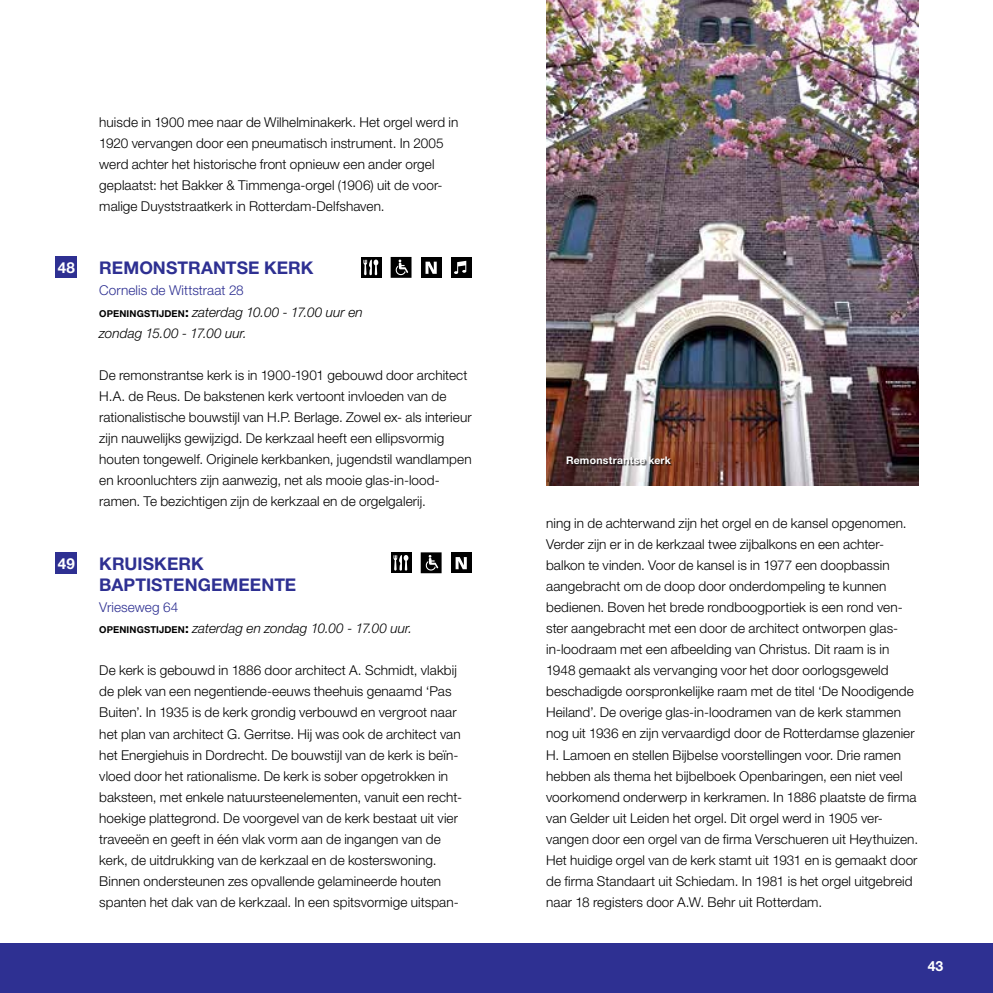
<style>
.page{position:relative;width:993px;height:993px;background:#fff}
.page>*{position:absolute;margin:0;border:0;box-sizing:border-box;transform-origin:0 0}
.t1{font:700 17.5px/21.2px "Helvetica Neue LT Std";letter-spacing:.005em;color:#2e3092}
.t2{font:700 15.22px "Helvetica Neue LT Std";color:#fff}
.t3{font:700 14px "Helvetica Neue LT Std";color:#fff}
.t4{font:300 13.65px/21px "Helvetica Neue LT Std";letter-spacing:.005em;color:#000}
.t5{font:italic 300 13.65px/21px "Helvetica Neue LT Std";letter-spacing:.005em;color:#000}
.t6{font:700 10.5px "Helvetica Neue LT Std";letter-spacing:.02em;color:#fff}
.s1{font-style:normal;color:#2e3092}
.s2{font-weight:700;font-style:normal;font-size:9.45px}
.s3{font-weight:700;font-style:normal}
</style>
<div class="page">
<div style="left:0;top:943px;width:992px;height:49px;background:#2e3092"></div>
<div style="left:360px;top:257px;width:21px;height:21px;background:#000"></div>
<svg style="left:363px;top:259px;width:15px;height:16px"></svg>
<svg style="left:390px;top:257px;width:21px;height:21px"></svg>
<div style="left:420px;top:257px;width:21px;height:21px;background:#000"></div>
<svg style="left:425px;top:261px;width:11px;height:13px"></svg>
<div style="left:450px;top:257px;width:21px;height:21px;background:#000"></div>
<svg style="left:454px;top:261px;width:12px;height:13px"></svg>
<div style="left:390px;top:552px;width:21px;height:21px;background:#000"></div>
<svg style="left:393px;top:555px;width:15px;height:15px"></svg>
<svg style="left:420px;top:552px;width:21px;height:21px"></svg>
<div style="left:450px;top:552px;width:21px;height:21px;background:#000"></div>
<svg style="left:455px;top:557px;width:11px;height:12px"></svg>
<div style="left:56px;top:257px;width:21px;height:21px;background:#2e3092"></div>
<div style="left:56px;top:552px;width:21px;height:21px;background:#2e3092"></div>
<img style="left:546px;top:0;width:372px;height:485px">
<div style="left:566px;top:457px;width:106px;height:8px;background:#000;opacity:.75"></div>
<p class="t2" style="left:58px;top:258px;width:19px">48</p>
<p class="t2" style="left:58px;top:553px;width:19px">49</p>
<p class="t4" style="left:99px;top:111px;width:360px">huisde in 1900 mee naar de Wilhelminakerk. Het orgel werd in 1920 vervangen door een pneumatisch instrument. In 2005 werd achter het historische front opnieuw een ander orgel geplaatst: het Bakker &amp; Timmenga-orgel (1906) uit de voor&shy;malige Duyststraatkerk in Rotterdam-Delfshaven.</p>
<p class="t1" style="left:99px;top:257px;width:216px">REMONSTRANTSE KERK</p>
<p class="t5" style="left:99px;top:280px;width:265px"><span class="s1">Cornelis de Wittstraat 28<br></span><span class="s2">OPENINGSTIJDEN</span><span class="s3">:</span> zaterdag 10.00 - 17.00 uur en zondag 15.00 - 17.00 uur.</p>
<p class="t4" style="left:99px;top:364px;width:374px">De remonstrantse kerk is in 1900-1901 gebouwd door architect H.A. de Reus. De bakstenen kerk vertoont invloeden van de rationalistische bouwstijl van H.P. Berlage. Zowel ex- als interieur zijn nauwelijks gewijzigd. De kerkzaal heeft een ellipsvormig houten tongewelf. Originele kerkbanken, jugendstil wandlampen en kroonluchters zijn aanwezig, net als mooie glas-in-lood&shy;ramen. Te bezichtigen zijn de kerkzaal en de orgelgalerij.</p>
<p class="t1" style="left:99px;top:552px;width:198px">KRUISKERK<br>BAPTISTENGEMEENTE</p>
<p class="t5" style="left:99px;top:596px;width:314px"><span class="s1">Vrieseweg 64<br></span><span class="s2">OPENINGSTIJDEN</span><span class="s3">:</span> zaterdag en zondag 10.00 - 17.00 uur.</p>
<p class="t4" style="left:99px;top:659px;width:364px">De kerk is gebouwd in 1886 door architect A. Schmidt, vlakbij de plek van een negentiende-eeuws theehuis genaamd ‘Pas Buiten’. In 1935 is de kerk grondig verbouwd en vergroot naar het plan van architect G. Gerritse. Hij was ook de architect van het Energiehuis in Dordrecht. De bouwstijl van de kerk is beïn&shy;vloed door het rationalisme. De kerk is sober opgetrokken in baksteen, met enkele natuursteenelementen, vanuit een recht&shy;hoekige plattegrond. De voorgevel van de kerk bestaat uit vier traveeën en geeft in één vlak vorm aan de ingangen van de kerk, de uitdrukking van de kerkzaal en de kosterswoning.<br>Binnen ondersteunen zes opvallende gelamineerde houten spanten het dak van de kerkzaal. In een spitsvormige uitspan-</p>
<p class="t6" style="left:566px;top:454px;width:106px">Remonstrantse kerk</p>
<p class="t4" style="left:546px;top:511px;width:373px">ning in de achterwand zijn het orgel en de kansel opgenomen.<br>Verder zijn er in de kerkzaal twee zijbalkons en een achter&shy;balkon te vinden. Voor de kansel is in 1977 een doopbassin aangebracht om de doop door onderdompeling te kunnen bedienen. Boven het brede rondboogportiek is een rond ven&shy;ster aangebracht met een door de architect ontworpen glas&shy;in-loodraam met een afbeelding van Christus. Dit raam is in 1948 gemaakt als vervanging voor het door oorlogsgeweld beschadigde oorspronkelijke raam met de titel ‘De Noodigende Heiland’. De overige glas-in-loodramen van de kerk stammen nog uit 1936 en zijn vervaardigd door de Rotterdamse glazenier H. Lamoen en stellen Bijbelse voorstellingen voor. Drie ramen hebben als thema het bijbelboek Openbaringen, een niet veel voorkomend onderwerp in kerkramen. In 1886 plaatste de firma van Gelder uit Leiden het orgel. Dit orgel werd in 1905 ver&shy;vangen door een orgel van de firma Verschueren uit Heythuizen.<br>Het huidige orgel van de kerk stamt uit 1931 en is gemaakt door de firma Standaart uit Schiedam. In 1981 is het orgel uitgebreid naar 18 registers door A.W. Behr uit Rotterdam.</p>
<p class="t3" style="left:927px;top:956px;width:17px">43</p>
</div>
